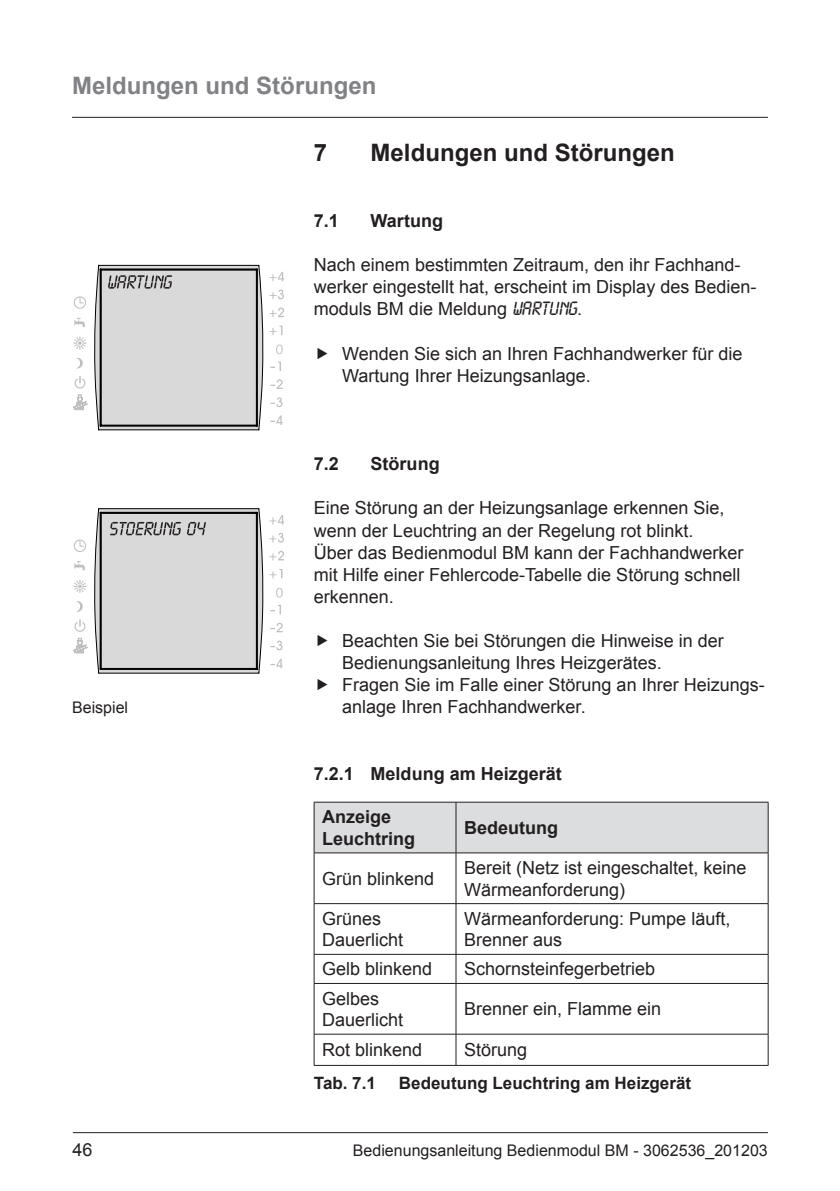
<style>
.page{position:relative;width:840px;height:1191px;background:#fff}
.page>*{position:absolute;margin:0;border:0;box-sizing:border-box;transform-origin:0 0}
.t1{font:700 24px "Arial";color:#231f20}
.t2{font:700 24px "Arial";color:#808285}
.t3{font:18px/22.2px "Arial";color:#231f20}
.t4{font:700 18px/21.6px "Arial";color:#231f20}
.t5{font:700 17px "Arial";color:#231f20}
.t6{font:16px "Arial";color:#231f20}
.s1{font-family:"Lcd D";font-size:20px}
</style>
<div class="page">
<hr style="left:72px;top:117px;width:695px;height:1px;background:#231f20">
<hr style="left:73px;top:1132px;width:694px;height:1px;background:#231f20">
<div style="left:314px;top:803px;width:453px;height:49px;background:#dcdddf"></div>
<hr style="left:455px;top:802px;width:1px;height:50px;background:#231f20">
<hr style="left:455px;top:853px;width:1px;height:50px;background:#231f20">
<hr style="left:314px;top:903px;width:141px;height:1px;background:#231f20">
<hr style="left:455px;top:903px;width:313px;height:1px;background:#231f20">
<hr style="left:455px;top:904px;width:1px;height:50px;background:#231f20">
<hr style="left:314px;top:954px;width:141px;height:1px;background:#231f20">
<hr style="left:455px;top:954px;width:313px;height:1px;background:#231f20">
<svg style="left:455px;top:954px;width:1px;height:29px"></svg>
<hr style="left:314px;top:983px;width:141px;height:1px;background:#231f20">
<hr style="left:455px;top:983px;width:313px;height:1px;background:#231f20">
<hr style="left:455px;top:983px;width:1px;height:51px;background:#231f20">
<hr style="left:314px;top:1033px;width:141px;height:1px;background:#231f20">
<hr style="left:455px;top:1033px;width:313px;height:1px;background:#231f20">
<hr style="left:455px;top:1034px;width:1px;height:31px;background:#231f20">
<hr style="left:314px;top:1065px;width:141px;height:1px;background:#231f20">
<hr style="left:455px;top:1065px;width:313px;height:1px;background:#231f20">
<hr style="left:314px;top:802px;width:141px;height:1px;background:#231f20">
<hr style="left:313px;top:802px;width:1px;height:50px;background:#231f20">
<hr style="left:455px;top:802px;width:313px;height:1px;background:#231f20">
<hr style="left:767px;top:802px;width:1px;height:50px;background:#231f20">
<hr style="left:314px;top:852px;width:141px;height:1px;background:#231f20">
<hr style="left:455px;top:852px;width:313px;height:1px;background:#231f20">
<hr style="left:313px;top:853px;width:1px;height:50px;background:#231f20">
<hr style="left:767px;top:853px;width:1px;height:50px;background:#231f20">
<hr style="left:313px;top:904px;width:1px;height:50px;background:#231f20">
<hr style="left:767px;top:904px;width:1px;height:50px;background:#231f20">
<svg style="left:313px;top:954px;width:1px;height:29px"></svg>
<svg style="left:767px;top:954px;width:1px;height:29px"></svg>
<hr style="left:313px;top:983px;width:1px;height:51px;background:#231f20">
<hr style="left:767px;top:983px;width:1px;height:51px;background:#231f20">
<hr style="left:313px;top:1034px;width:1px;height:31px;background:#231f20">
<hr style="left:767px;top:1034px;width:1px;height:31px;background:#231f20">
<svg style="left:94px;top:264px;width:169px;height:167px;background:#c8c8c8"></svg>
<svg style="left:270px;top:379px;width:12px;height:10px"></svg>
<svg style="left:270px;top:361px;width:11px;height:10px"></svg>
<svg style="left:269px;top:289px;width:15px;height:10px"></svg>
<svg style="left:269px;top:326px;width:13px;height:9px"></svg>
<svg style="left:269px;top:272px;width:15px;height:9px"></svg>
<svg style="left:276px;top:344px;width:6px;height:10px"></svg>
<svg style="left:270px;top:415px;width:12px;height:10px"></svg>
<svg style="left:269px;top:307px;width:15px;height:10px"></svg>
<svg style="left:270px;top:397px;width:12px;height:10px"></svg>
<svg style="left:74px;top:318px;width:11px;height:9px"></svg>
<svg style="left:74px;top:376px;width:11px;height:12px"></svg>
<svg style="left:73px;top:336px;width:13px;height:13px"></svg>
<svg style="left:77px;top:358px;width:6px;height:10px"></svg>
<svg style="left:74px;top:296px;width:12px;height:13px"></svg>
<svg style="left:73px;top:394px;width:15px;height:16px"></svg>
<svg style="left:270px;top:622px;width:12px;height:10px"></svg>
<svg style="left:270px;top:605px;width:11px;height:9px"></svg>
<svg style="left:269px;top:533px;width:15px;height:9px"></svg>
<svg style="left:269px;top:569px;width:13px;height:9px"></svg>
<svg style="left:269px;top:515px;width:15px;height:9px"></svg>
<svg style="left:276px;top:588px;width:6px;height:9px"></svg>
<svg style="left:270px;top:659px;width:12px;height:9px"></svg>
<svg style="left:269px;top:551px;width:15px;height:9px"></svg>
<svg style="left:270px;top:640px;width:12px;height:10px"></svg>
<svg style="left:74px;top:561px;width:11px;height:9px"></svg>
<svg style="left:74px;top:619px;width:11px;height:13px"></svg>
<svg style="left:73px;top:580px;width:13px;height:13px"></svg>
<svg style="left:76px;top:601px;width:7px;height:11px"></svg>
<svg style="left:74px;top:539px;width:12px;height:13px"></svg>
<svg style="left:73px;top:638px;width:15px;height:15px"></svg>
<svg style="left:94px;top:508px;width:169px;height:166px;background:#c7c7c7"></svg>
<h1 class="t2" style="left:72px;top:70px;width:306px">Meldungen und Störungen</h1>
<h1 class="t1" style="left:314px;top:136px;width:15px">7</h1>
<h1 class="t1" style="left:370px;top:136px;width:305px">Meldungen und Störungen</h1>
<p class="t6" style="left:72px;top:697px;width:58px">Beispiel</p>
<p class="t4" style="left:314px;top:210px;width:27px">7.1</p>
<p class="t4" style="left:370px;top:210px;width:74px">Wartung</p>
<p class="t3" style="left:314px;top:254px;width:444px">Nach einem bestimmten Zeitraum, den ihr Fachhand&shy;werker eingestellt hat, erscheint im Display des Bedien&shy;moduls BM die Meldung <span class="s1">WARTUNG</span>.</p>
<p class="t3" style="left:342px;top:342px;width:401px">Wenden Sie sich an Ihren Fachhandwerker für die<br>Wartung Ihrer Heizungsanlage.</p>
<p class="t4" style="left:314px;top:453px;width:27px">7.2</p>
<p class="t4" style="left:370px;top:453px;width:70px">Störung</p>
<p class="t3" style="left:314px;top:497px;width:431px">Eine Störung an der Heizungsanlage erkennen Sie, wenn der Leuchtring an der Regelung rot blinkt.<br>Über das Bedienmodul BM kann der Fachhandwerker mit Hilfe einer Fehlercode-Tabelle die Störung schnell erkennen.</p>
<p class="t3" style="left:342px;top:630px;width:424px">Beachten Sie bei Störungen die Hinweise in der Bedienungsanleitung Ihres Heizgerätes.<br>Fragen Sie im Falle einer Störung an Ihrer Heizungs&shy;anlage Ihren Fachhandwerker.</p>
<p class="t4" style="left:314px;top:763px;width:249px">7.2.1 Meldung am Heizgerät</p>
<p class="t4" style="left:322px;top:806px;width:95px">Anzeige<br>Leuchtring</p>
<p class="t4" style="left:463px;top:817px;width:95px">Bedeutung</p>
<p class="t3" style="left:322px;top:867px;width:114px">Grün blinkend</p>
<p class="t3" style="left:463px;top:857px;width:284px;line-height:21.6px">Bereit (Netz ist eingeschaltet, keine<br>Wärmeanforderung)</p>
<p class="t3" style="left:322px;top:907px;width:83px;line-height:21.6px">Grünes<br>Dauerlicht</p>
<p class="t3" style="left:463px;top:907px;width:268px;line-height:21.6px">Wärmeanforderung: Pumpe läuft,<br>Brenner aus</p>
<p class="t3" style="left:322px;top:958px;width:112px">Gelb blinkend</p>
<p class="t3" style="left:463px;top:958px;width:193px">Schornsteinfegerbetrieb</p>
<p class="t3" style="left:322px;top:987px;width:83px;line-height:21.6px">Gelbes<br>Dauerlicht</p>
<p class="t3" style="left:463px;top:998px;width:199px">Brenner ein, Flamme ein</p>
<p class="t3" style="left:322px;top:1039px;width:102px">Rot blinkend</p>
<p class="t3" style="left:463px;top:1039px;width:65px">Störung</p>
<p class="t5" style="left:314px;top:1072px;width:64px">Tab. 7.1</p>
<p class="t5" style="left:399px;top:1072px;width:293px">Bedeutung Leuchtring am Heizgerät</p>
<p class="t3" style="left:72px;top:1138px;width:22px">46</p>
<p class="t6" style="left:353px;top:1139px;width:416px">Bedienungsanleitung Bedienmodul BM - 3062536_201203</p>
</div>
